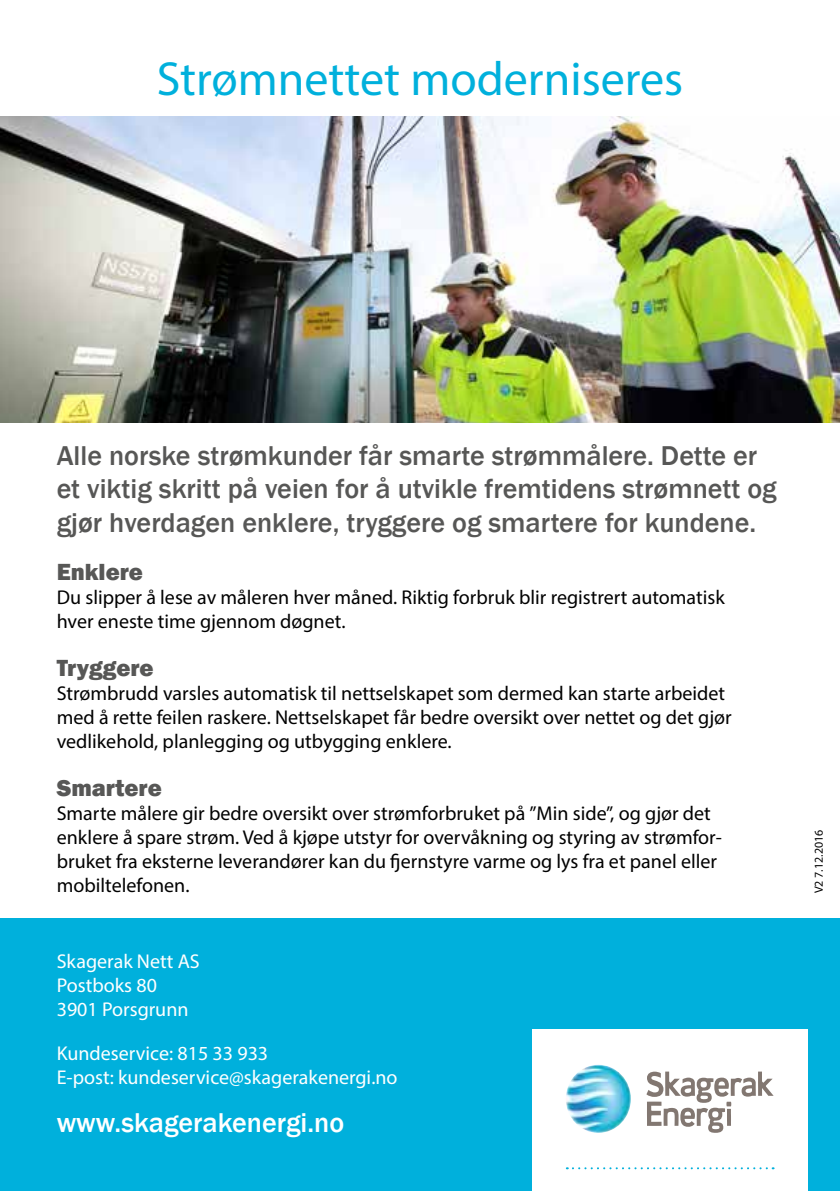
<style>
.page{position:relative;width:840px;height:1191px;background:#fff}
.page>*{position:absolute;margin:0;border:0;box-sizing:border-box;transform-origin:0 0}
.t1{font:48px "Myriad Pro";color:#00b0dc}
.t2{font:500 28px/33.6px "Franklin Gothic";color:#575756}
.t3{font:500 28px "Franklin Gothic";color:#fff}
.t4{font:800 24px "Franklin Gothic";color:#575756}
.t5{font:20px/24px "Myriad Pro";color:#000}
.t6{font:20px/24px "Myriad Pro";color:#fff}
.t7{font:12px "Myriad Pro";color:#000}
</style>
<div class="page">
<div style="left:0;top:918px;width:839px;height:273px;background:#00b0dc"></div>
<img style="left:0;top:116px;width:839px;height:306px">
<div style="left:531px;top:1029px;width:276px;height:162px;background:#fff"></div>
<img style="left:566px;top:1064px;width:64px;height:68px">
<svg style="left:646px;top:1071px;width:127px;height:61px"></svg>
<svg style="left:566px;top:1167px;width:207px;height:2px"></svg>
<h1 class="t1" style="left:157px;top:49px;width:527px">Strømnettet moderniseres</h1>
<h2 class="t2" style="left:57px;top:439px;width:721px">Alle norske strømkunder får smarte strømmålere. Dette er et viktig skritt på veien for å utvikle fremtidens strømnett og gjør hverdagen enklere, tryggere og smartere for kundene.</h2>
<p class="t4" style="left:57px;top:556px;width:88px">Enklere</p>
<p class="t5" style="left:57px;top:585px;width:669px">Du slipper å lese av måleren hver måned. Riktig forbruk blir registrert automatisk hver eneste time gjennom døgnet.</p>
<p class="t4" style="left:57px;top:652px;width:98px">Tryggere</p>
<p class="t5" style="left:57px;top:681px;width:676px">Strømbrudd varsles automatisk til nettselskapet som dermed kan starte arbeidet med å rette feilen raskere. Nettselskapet får bedre oversikt over nettet og det gjør vedlikehold, planlegging og utbygging enklere.</p>
<p class="t4" style="left:57px;top:772px;width:107px">Smartere</p>
<p class="t5" style="left:57px;top:801px;width:666px">Smarte målere gir bedre oversikt over strømforbruket på ”Min side”, og gjør det enklere å spare strøm. Ved å kjøpe utstyr for overvåkning og styring av strømfor&shy;bruket fra eksterne leverandører kan du fjernstyre varme og lys fra et panel eller mobiltelefonen.</p>
<p class="t6" style="left:57px;top:949px;width:144px">Skagerak Nett AS<br>Postboks 80<br>3901 Porsgrunn</p>
<p class="t6" style="left:57px;top:1041px;width:342px">Kundeservice: 815 33 933<br>E-post: kundeservice@skagerakenergi.no</p>
<h2 class="t3" style="left:57px;top:1105px;width:289px">www.skagerakenergi.no</h2>
<p class="t7" style="left:810px;top:893px;width:65px;rotate:-90deg">V2 7.12.2016</p>
</div>
